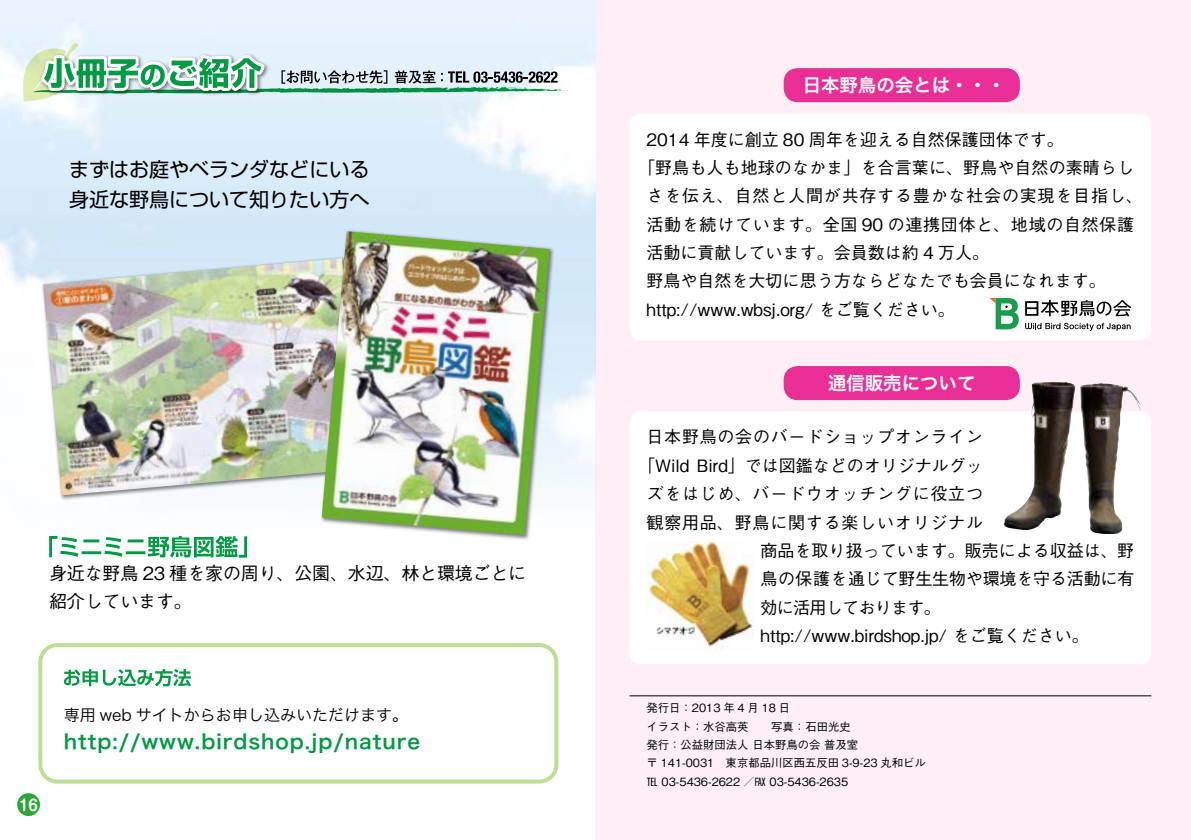
<style>
.page{position:relative;width:1191px;height:840px;background:#fff}
.page>*{position:absolute;margin:0;border:0;box-sizing:border-box;transform-origin:0 0}
.t1{font:20px/30px "Shin Go Pro";color:#000}
.t2{font:19.8px "Hira Kaku Pro W6";letter-spacing:.05em;color:#094}
.t3{font:18.4px "Hira Kaku Pro W6";color:#fff}
.t4{font:500 18px/28px "Gothic BBB Pro";letter-spacing:-.01em;color:#000}
.t5{font:500 17px "Gothic BBB Pro";color:#000}
.t6{font:500 17px "Gothic BBB Pro";letter-spacing:.045em;color:#000}
.t7{font:500 17px "Gothic BBB Pro";letter-spacing:.04em;color:#000}
.t8{font:500 17px "Gothic BBB Pro";letter-spacing:-.04em;color:#000}
.t9{font:16px "Hira Kaku Pro W3";color:#000}
.t10{font:700 15.2px "Shin M Go Pr 6 N De";color:#fff}
.t11{font:500 11.4px/18.4px "Gothic BBB Pro";color:#000}
</style>
<div class="page">
<div style="left:595px;top:0;width:596px;height:839px;background:#fdeff5"></div>
<hr style="left:629px;top:695px;width:522px;height:1px;background:#000">
<div style="left:17px;top:792px;width:23px;height:23px;background:#2aa738;border-radius:50%"></div>
<div style="left:783px;top:68px;width:236px;height:34px;background:#e92f96;border-radius:14px"></div>
<div style="left:783px;top:366px;width:236px;height:34px;background:#e92f96;border-radius:14px"></div>
<div style="left:629px;top:113px;width:522px;height:227px;background:#fff;border-radius:11px"></div>
<div style="left:629px;top:411px;width:522px;height:252px;background:#fff;border-radius:11px"></div>
<svg style="left:49px;top:536px;width:29px;height:21px"></svg>
<hr style="left:83px;top:539px;width:16px;height:3px;background:#094">
<hr style="left:82px;top:551px;width:19px;height:3px;background:#094">
<svg style="left:104px;top:537px;width:19px;height:19px"></svg>
<hr style="left:128px;top:539px;width:16px;height:3px;background:#094">
<hr style="left:126px;top:551px;width:19px;height:3px;background:#094">
<svg style="left:148px;top:536px;width:99px;height:21px"></svg>
<div style="left:38px;top:642px;width:520px;height:141px;border:4px solid #c0dd98;border-radius:17px"></div>
<svg style="left:64px;top:669px;width:127px;height:17px"></svg>
<svg style="left:23px;top:43px;width:545px;height:58px;background:#bbd9d1"></svg>
<img style="left:40px;top:255px;width:278px;height:247px">
<img style="left:43px;top:258px;width:275px;height:237px">
<img style="left:318px;top:228px;width:238px;height:313px">
<img style="left:322px;top:231px;width:227px;height:304px">
<img style="left:1003px;top:381px;width:49px;height:148px">
<svg style="left:1025px;top:300px;width:106px;height:16px"></svg>
<svg style="left:1025px;top:322px;width:105px;height:9px"></svg>
<svg style="left:989px;top:298px;width:30px;height:31px"></svg>
<img style="left:648px;top:541px;width:106px;height:110px">
<p class="t1" style="left:69px;top:151px;width:301px">まずはお庭やベランダなどにいる身近な野鳥について知りたい方へ</p>
<p class="t4" style="left:49px;top:556px;width:478px">身近な野鳥 23 種を家の周り、公園、水辺、林と環境ごとに紹介しています。</p>
<p class="t10" style="left:19px;top:792px;width:20px">16</p>
<p class="t9" style="left:64px;top:700px;width:346px">専用 web サイトからお申し込みいただけます。</p>
<p class="t2" style="left:64px;top:722px;width:358px">http://www.birdshop.jp/nature</p>
<p class="t3" style="left:802px;top:68px;width:204px">日本野鳥の会とは・・・</p>
<p class="t5" style="left:646px;top:125px;width:419px">2014 年度に創立 80 周年を迎える自然保護団体です。</p>
<p class="t5" style="left:638px;top:154px;width:497px">「野鳥も人も地球のなかま」を合言葉に、野鳥や自然の素晴らし</p>
<p class="t6" style="left:646px;top:182px;width:498px">さを伝え、自然と人間が共存する豊かな社会の実現を目指し、</p>
<p class="t7" style="left:646px;top:210px;width:489px">活動を続けています。全国 90 の連携団体と、地域の自然保護</p>
<p class="t5" style="left:646px;top:239px;width:344px">活動に貢献しています。会員数は約 4 万人。</p>
<p class="t5" style="left:646px;top:267px;width:461px">野鳥や自然を大切に思う方ならどなたでも会員になれます。</p>
<p class="t5" style="left:646px;top:295px;width:310px">http://www.wbsj.org/ をご覧ください。</p>
<p class="t3" style="left:828px;top:366px;width:149px">通信販売について</p>
<p class="t6" style="left:646px;top:423px;width:338px">日本野鳥の会のバードショップオンライン</p>
<p class="t5" style="left:638px;top:451px;width:346px">「Wild Bird」では図鑑などのオリジナルグッ</p>
<p class="t6" style="left:646px;top:480px;width:338px">ズをはじめ、バードウオッチングに役立つ</p>
<p class="t6" style="left:646px;top:508px;width:338px">観察用品、野鳥に関する楽しいオリジナル</p>
<p class="t5" style="left:760px;top:536px;width:375px">商品を取り扱っています。販売による収益は、野</p>
<p class="t5" style="left:760px;top:565px;width:375px">鳥の保護を通じて野生生物や環境を守る活動に有</p>
<p class="t8" style="left:760px;top:593px;width:182px">効に活用しております。</p>
<p class="t5" style="left:760px;top:621px;width:330px">http://www.birdshop.jp/ をご覧ください。</p>
<p class="t11" style="left:646px;top:696px;width:281px">発行日：2013 年 4 月 18 日　<br>イラスト：水谷高英　　写真：石田光史　<br>発行：公益財団法人 日本野鳥の会 普及室　<br>〒 141-0031　東京都品川区西五反田 3-9-23 丸和ビル<br>TEL 03-5436-2622 ／FAX 03-5436-2635　</p>
</div>
